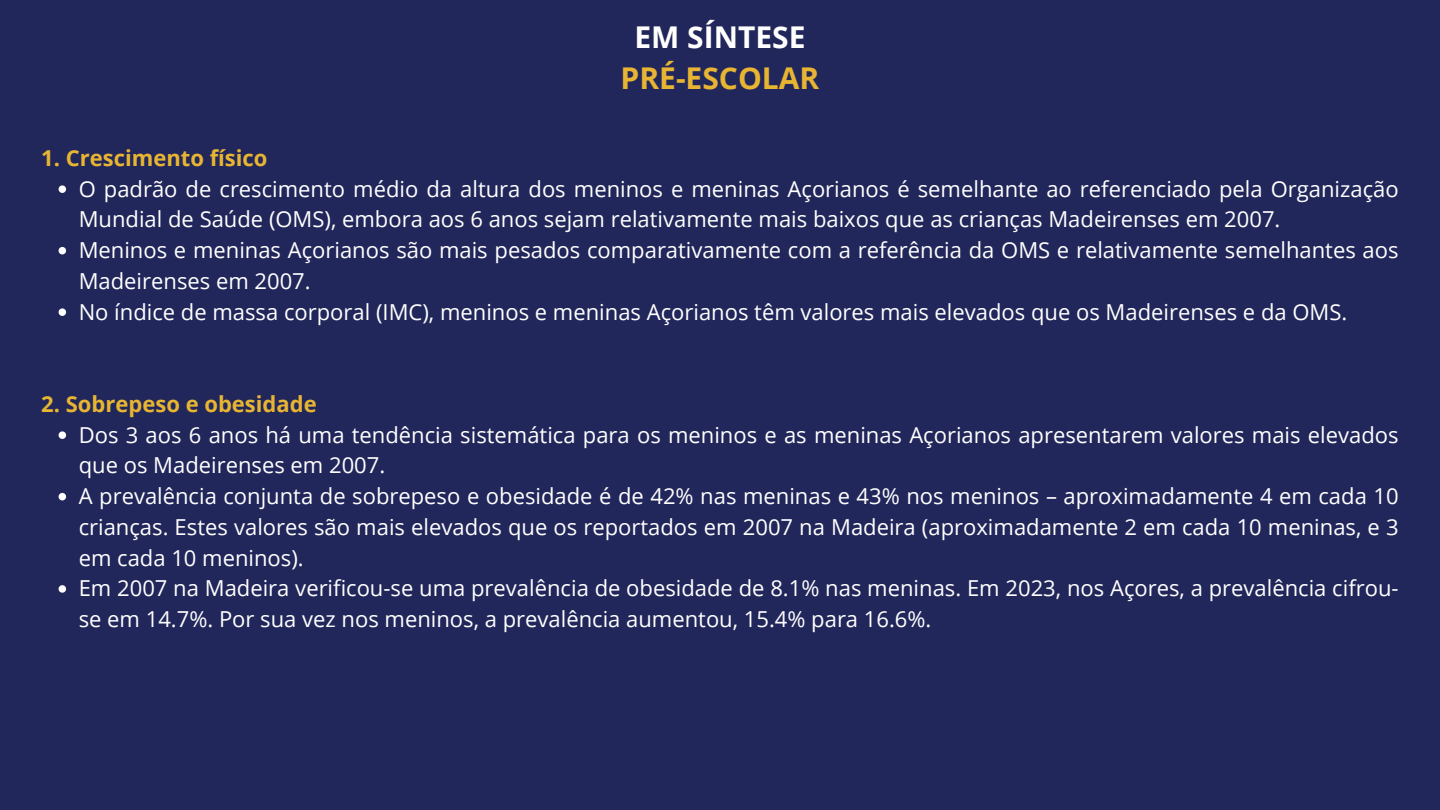
<style>
.page{position:relative;width:1440px;height:810px;background:#22275b}
.page>*{position:absolute;margin:0;border:0;box-sizing:border-box;transform-origin:0 0}
.t1{font:700 30px/41.2px "Open Sans";color:#e7b532;text-align:center}
.t2{font:22px/30.8px "Open Sans";color:#fff}
.t3{font:700 22px "Open Sans";color:#e7b532}
.s1{color:#fff}
</style>
<div class="page">
<svg style="left:59px;top:185px;width:7px;height:8px"></svg>
<svg style="left:59px;top:247px;width:7px;height:7px"></svg>
<svg style="left:59px;top:308px;width:7px;height:8px"></svg>
<svg style="left:59px;top:431px;width:7px;height:8px"></svg>
<svg style="left:59px;top:493px;width:7px;height:7px"></svg>
<svg style="left:59px;top:585px;width:7px;height:8px"></svg>
<h1 class="t1" style="left:621px;top:16px;width:200px"><span class="s1">EM SÍNTESE<br></span>PRÉ-ESCOLAR</h1>
<h2 class="t3" style="left:41px;top:142px;width:228px">1. Crescimento físico</h2>
<p class="t2" style="left:79px;top:173px;width:1321px">O padrão de crescimento médio da altura dos meninos e meninas Açorianos é semelhante ao referenciado pela Organização<br>Mundial de Saúde (OMS), embora aos 6 anos sejam relativamente mais baixos que as crianças Madeirenses em 2007.</p>
<p class="t2" style="left:79px;top:234px;width:1321px">Meninos e meninas Açorianos são mais pesados comparativamente com a referência da OMS e relativamente semelhantes aos<br>Madeirenses em 2007.</p>
<p class="t2" style="left:79px;top:296px;width:1270px">No índice de massa corporal (IMC), meninos e meninas Açorianos têm valores mais elevados que os Madeirenses e da OMS.</p>
<h2 class="t3" style="left:41px;top:388px;width:277px">2. Sobrepeso e obesidade</h2>
<p class="t2" style="left:79px;top:419px;width:1321px">Dos 3 aos 6 anos há uma tendência sistemática para os meninos e as meninas Açorianos apresentarem valores mais elevados que os Madeirenses em 2007.</p>
<p class="t2" style="left:79px;top:480px;width:1321px;text-align:justify">A prevalência conjunta de sobrepeso e obesidade é de 42% nas meninas e 43% nos meninos – aproximadamente 4 em cada 10 crianças. Estes valores são mais elevados que os reportados em 2007 na Madeira (aproximadamente 2 em cada 10 meninas, e 3 em cada 10 meninos).</p>
<p class="t2" style="left:79px;top:573px;width:1321px">Em 2007 na Madeira verificou-se uma prevalência de obesidade de 8.1% nas meninas. Em 2023, nos Açores, a prevalência cifrou&shy;se em 14.7%. Por sua vez nos meninos, a prevalência aumentou, 15.4% para 16.6%.</p>
</div>
